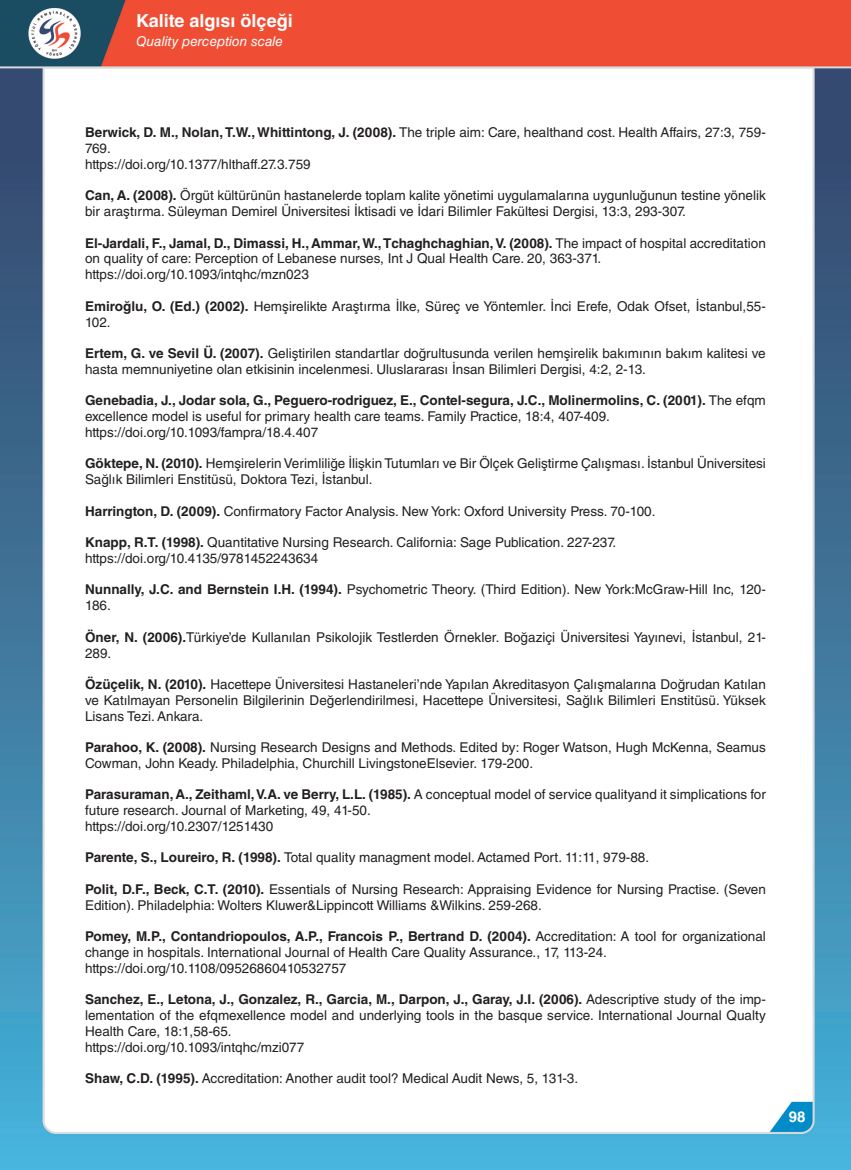
<style>
.page{position:relative;width:851px;height:1170px;background:#fff}
.page>*{position:absolute;margin:0;border:0;box-sizing:border-box;transform-origin:0 0}
.t1{font:700 18px "Helvetica LT Std";color:#fff}
.t2{font:700 15px "Helvetica LT Std";color:#fff}
.t3{font:13.5px/15.8px "Helvetica LT Std";color:#231f20}
.t4{font:italic 13.5px "Helvetica LT Std";color:#fff}
.s1{font-weight:700}
</style>
<div class="page">
<img style="left:0;top:0;width:850px;height:1169px">
<h1 class="t1" style="left:136px;top:9px;width:158px">Kalite algısı ölçeği</h1>
<p class="t4" style="left:136px;top:33px;width:148px">Quality perception scale</p>
<p class="t3" style="left:85px;top:125px;width:682px"><span class="s1">Berwick, D. M., Nolan, T.W., Whittintong, J. (2008).</span> The triple aim: Care, healthand cost. Health Affairs, 27:3, 759-<br>769.<br>https://doi.org/10.1377/hlthaff.27.3.759</p>
<p class="t3" style="left:85px;top:188px;width:682px"><span class="s1">Can, A. (2008).</span> Örgüt kültürünün hastanelerde toplam kalite yönetimi uygulamalarına uygunluğunun testine yönelik bir araştırma. Süleyman Demirel Üniversitesi İktisadi ve İdari Bilimler Fakültesi Dergisi, 13:3, 293-307.</p>
<p class="t3" style="left:85px;top:235px;width:682px"><span class="s1">El-Jardali, F., Jamal, D., Dimassi, H., Ammar, W., Tchaghchaghian, V. (2008).</span> The impact of hospital accreditation on quality of care: Perception of Lebanese nurses, Int J Qual Health Care. 20, 363-371. https://doi.org/10.1093/intqhc/mzn023</p>
<p class="t3" style="left:85px;top:298px;width:682px"><span class="s1">Emiroğlu, O. (Ed.) (2002).</span> Hemşirelikte Araştırma İlke, Süreç ve Yöntemler. İnci Erefe, Odak Ofset, İstanbul,55-<br>102.</p>
<p class="t3" style="left:85px;top:345px;width:682px"><span class="s1">Ertem, G. ve Sevil Ü. (2007).</span> Geliştirilen standartlar doğrultusunda verilen hemşirelik bakımının bakım kalitesi ve hasta memnuniyetine olan etkisinin incelenmesi. Uluslararası İnsan Bilimleri Dergisi, 4:2, 2-13.</p>
<p class="t3" style="left:85px;top:392px;width:682px"><span class="s1">Genebadia, J., Jodar sola, G., Peguero-rodriguez, E., Contel-segura, J.C., Molinermolins, C. (2001).</span> The efqm excellence model is useful for primary health care teams. Family Practice, 18:4, 407-409. https://doi.org/10.1093/fampra/18.4.407</p>
<p class="t3" style="left:85px;top:455px;width:682px"><span class="s1">Göktepe, N. (2010).</span> Hemşirelerin Verimliliğe İlişkin Tutumları ve Bir Ölçek Geliştirme Çalışması. İstanbul Üniversitesi<br>Sağlık Bilimleri Enstitüsü, Doktora Tezi, İstanbul.</p>
<p class="t3" style="left:85px;top:503px;width:571px"><span class="s1">Harrington, D. (2009).</span> Confirmatory Factor Analysis. New York: Oxford University Press. 70-100.</p>
<p class="t3" style="left:85px;top:534px;width:532px"><span class="s1">Knapp, R.T. (1998).</span> Quantitative Nursing Research. California: Sage Publication. 227-237. https://doi.org/10.4135/9781452243634</p>
<p class="t3" style="left:85px;top:581px;width:682px"><span class="s1">Nunnally, J.C. and Bernstein I.H. (1994).</span> Psychometric Theory. (Third Edition). New York:McGraw-Hill Inc, 120-<br>186.</p>
<p class="t3" style="left:85px;top:629px;width:682px"><span class="s1">Öner, N. (2006).</span>Türkiye’de Kullanılan Psikolojik Testlerden Örnekler. Boğaziçi Üniversitesi Yayınevi, İstanbul, 21-<br>289.</p>
<p class="t3" style="left:85px;top:676px;width:682px;text-align:justify"><span class="s1">Özüçelik, N. (2010).</span> Hacettepe Üniversitesi Hastaneleri’nde Yapılan Akreditasyon Çalışmalarına Doğrudan Katılan ve Katılmayan Personelin Bilgilerinin Değerlendirilmesi, Hacettepe Üniversitesi, Sağlık Bilimleri Enstitüsü. Yüksek Lisans Tezi. Ankara.</p>
<p class="t3" style="left:85px;top:739px;width:682px"><span class="s1">Parahoo, K. (2008).</span> Nursing Research Designs and Methods. Edited by: Roger Watson, Hugh McKenna, Seamus<br>Cowman, John Keady. Philadelphia, Churchill LivingstoneElsevier. 179-200.</p>
<p class="t3" style="left:85px;top:786px;width:682px"><span class="s1">Parasuraman, A., Zeithaml, V.A. ve Berry, L.L. (1985).</span> A conceptual model of service qualityand it simplications for future research. Journal of Marketing, 49, 41-50.<br>https://doi.org/10.2307/1251430</p>
<p class="t3" style="left:85px;top:849px;width:565px"><span class="s1">Parente, S., Loureiro, R. (1998).</span> Total quality managment model. Actamed Port. 11:11, 979-88.</p>
<p class="t3" style="left:85px;top:881px;width:682px"><span class="s1">Polit, D.F., Beck, C.T. (2010).</span> Essentials of Nursing Research: Appraising Evidence for Nursing Practise. (Seven<br>Edition). Philadelphia: Wolters Kluwer&amp;Lippincott Williams &amp;Wilkins. 259-268.</p>
<p class="t3" style="left:85px;top:928px;width:682px"><span class="s1">Pomey, M.P., Contandriopoulos, A.P., Francois P., Bertrand D. (2004).</span> Accreditation: A tool for organizational change in hospitals. International Journal of Health Care Quality Assurance., 17, 113-24. https://doi.org/10.1108/09526860410532757</p>
<p class="t3" style="left:85px;top:991px;width:682px"><span class="s1">Sanchez, E., Letona, J., Gonzalez, R., Garcia, M., Darpon, J., Garay, J.I. (2006).</span> Adescriptive study of the imp&shy;lementation of the efqmexellence model and underlying tools in the basque service. International Journal Qualty Health Care, 18:1,58-65.<br>https://doi.org/10.1093/intqhc/mzi077</p>
<p class="t3" style="left:85px;top:1070px;width:494px"><span class="s1">Shaw, C.D. (1995).</span> Accreditation: Another audit tool? Medical Audit News, 5, 131-3.</p>
<p class="t2" style="left:788px;top:1107px;width:18px">98</p>
</div>
